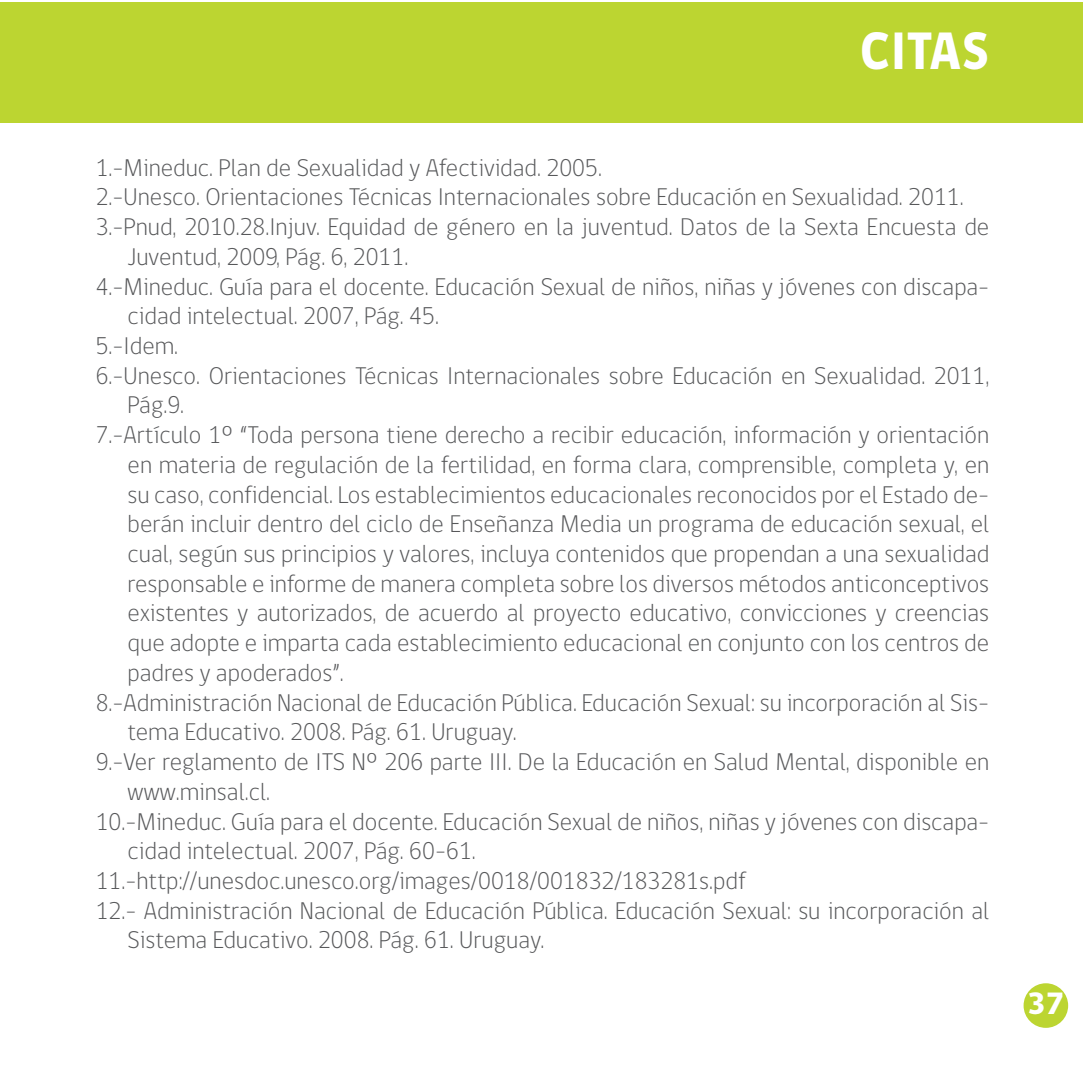
<style>
.page{position:relative;width:1085px;height:1085px;background:#fff}
.page>*{position:absolute;margin:0;border:0;box-sizing:border-box;transform-origin:0 0}
.t1{font:800 54px "gob CL";letter-spacing:.025em;color:#fff;scale:.9 1}
.t2{font:800 31.5px "gob CL";color:#fff}
.t3{font:300 24.75px "gob CL";color:#57585a}
</style>
<div class="page">
<div style="left:1023px;top:983px;width:44px;height:44px;background:#bcd531;border-radius:50%"></div>
<div style="left:0;top:2px;width:1082px;height:15px;background:#bcd531"></div>
<div style="left:0;top:4px;width:1082px;height:118px;background:#bcd531"></div>
<h1 class="t1" style="left:860px;top:14px;width:144px">CITAS</h1>
<p class="t3" style="left:96px;top:150px;width:507px">1.-Mineduc. Plan de Sexualidad y Afectividad. 2005.</p>
<p class="t3" style="left:96px;top:180px;width:869px">2.-Unesco. Orientaciones Técnicas Internacionales sobre Educación en Sexualidad. 2011.</p>
<p class="t3" style="left:96px;top:210px;width:894px">3.-Pnud, 2010.28.Injuv. Equidad de género en la juventud. Datos de la Sexta Encuesta de</p>
<p class="t3" style="left:128px;top:239px;width:282px">Juventud, 2009, Pág. 6, 2011.</p>
<p class="t3" style="left:96px;top:269px;width:894px">4.-Mineduc. Guía para el docente. Educación Sexual de niños, niñas y jóvenes con discapa-</p>
<p class="t3" style="left:128px;top:299px;width:313px">cidad intelectual. 2007, Pág. 45.</p>
<p class="t3" style="left:96px;top:329px;width:84px">5.-Idem.</p>
<p class="t3" style="left:96px;top:358px;width:894px">6.-Unesco. Orientaciones Técnicas Internacionales sobre Educación en Sexualidad. 2011,</p>
<p class="t3" style="left:128px;top:388px;width:58px">Pág.9.</p>
<p class="t3" style="left:96px;top:418px;width:894px">7.-Artículo 1º “Toda persona tiene derecho a recibir educación, información y orientación</p>
<p class="t3" style="left:128px;top:447px;width:862px">en materia de regulación de la fertilidad, en forma clara, comprensible, completa y, en</p>
<p class="t3" style="left:128px;top:477px;width:863px">su caso, confidencial. Los establecimientos educacionales reconocidos por el Estado de-</p>
<p class="t3" style="left:128px;top:507px;width:863px">berán incluir dentro del ciclo de Enseñanza Media un programa de educación sexual, el</p>
<p class="t3" style="left:128px;top:536px;width:863px">cual, según sus principios y valores, incluya contenidos que propendan a una sexualidad</p>
<p class="t3" style="left:128px;top:566px;width:862px">responsable e informe de manera completa sobre los diversos métodos anticonceptivos</p>
<p class="t3" style="left:128px;top:596px;width:863px">existentes y autorizados, de acuerdo al proyecto educativo, convicciones y creencias</p>
<p class="t3" style="left:128px;top:626px;width:863px">que adopte e imparta cada establecimiento educacional en conjunto con los centros de</p>
<p class="t3" style="left:128px;top:655px;width:218px">padres y apoderados”.</p>
<p class="t3" style="left:96px;top:685px;width:894px">8.-Administración Nacional de Educación Pública. Educación Sexual: su incorporación al Sis-</p>
<p class="t3" style="left:128px;top:715px;width:390px">tema Educativo. 2008. Pág. 61. Uruguay.</p>
<p class="t3" style="left:96px;top:744px;width:895px">9.-Ver reglamento de ITS Nº 206 parte III. De la Educación en Salud Mental, disponible en</p>
<p class="t3" style="left:128px;top:774px;width:144px">www.minsal.cl.</p>
<p class="t3" style="left:96px;top:804px;width:894px">10.-Mineduc. Guía para el docente. Educación Sexual de niños, niñas y jóvenes con discapa-</p>
<p class="t3" style="left:128px;top:833px;width:349px">cidad intelectual. 2007, Pág. 60-61.</p>
<p class="t3" style="left:96px;top:863px;width:651px">11.-http://unesdoc.unesco.org/images/0018/001832/183281s.pdf</p>
<p class="t3" style="left:96px;top:893px;width:894px">12.- Administración Nacional de Educación Pública. Educación Sexual: su incorporación al</p>
<p class="t3" style="left:128px;top:923px;width:418px">Sistema Educativo. 2008. Pág. 61. Uruguay.</p>
<p class="t2" style="left:1027px;top:982px;width:39px">37</p>
</div>
